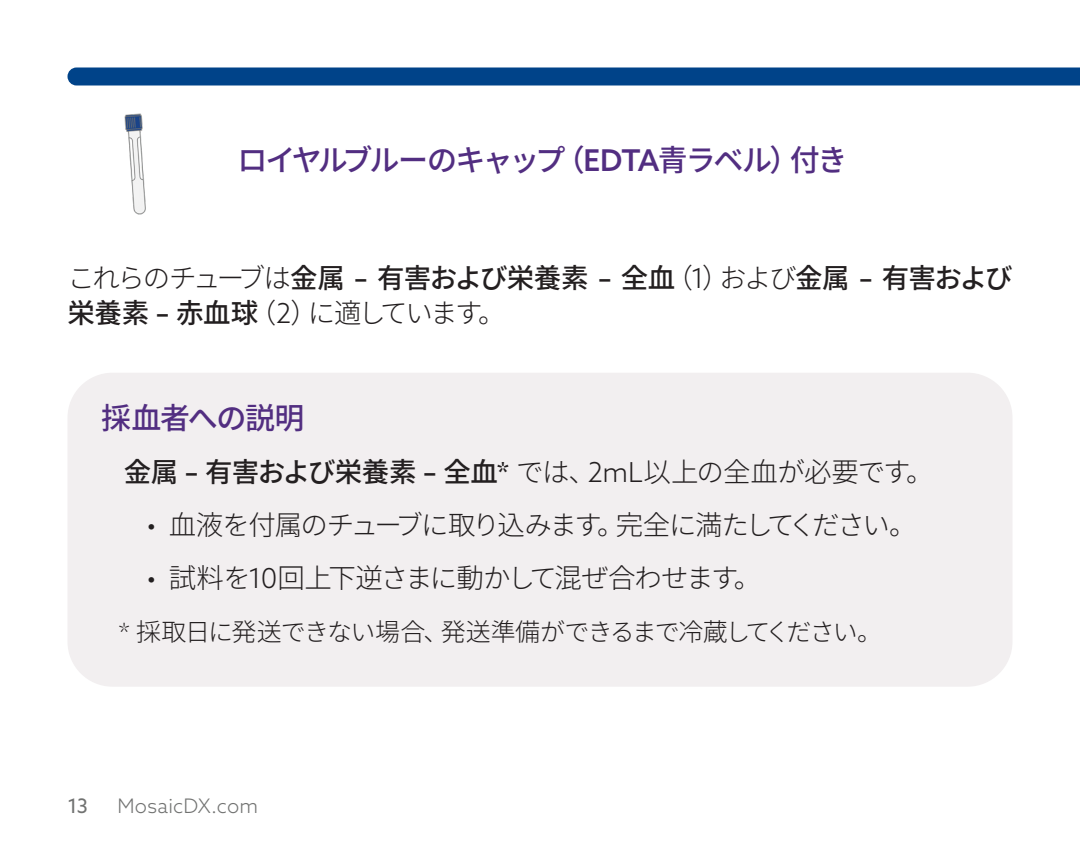
<style>
.page{position:relative;width:1080px;height:855px;background:#fff}
.page>*{position:absolute;margin:0;border:0;box-sizing:border-box;transform-origin:0 0}
.MDX_Symptom_Bullets{font:500 30px "Noto Sans CJ Kjp";letter-spacing:-.08em;color:#522e81}
.MDX_Paragraph_Style{font:500 30px "Noto Sans CJ Kjp";letter-spacing:-.045em;color:#522e81}
.MDX_Paragraph_Style-2{font:300 27.5px "Noto Sans CJ Kjp";letter-spacing:-.055em;color:#231f20}
.MDX_Paragraph_Style-3{font:500 27.5px/35px "Noto Sans CJ Kjp";letter-spacing:-.035em;color:#231f20}
.MDX_Paragraph_Style-4{font:300 27.5px "Noto Sans CJ Kjp";letter-spacing:-.03em;color:#231f20}
.MDX_Paragraph_Style-5{font:300 25px "Noto Sans CJ Kjp";letter-spacing:-.055em;color:#231f20}
.t1{font:300 20px "Azo Sans";letter-spacing:.015em;color:#717271}
.t2{font:20px "Azo Sans";color:#717271}
.s1{font-family:"Azo Sans"}
.s2{font-weight:300}
.s3{font-family:"Azo Sans";font-weight:300}
.s4{font-weight:500}
.s5{font-family:"Azo Sans";font-weight:500}
</style>
<div class="page">
<div style="left:68px;top:373px;width:944px;height:314px;background:#f2eff0;border-radius:45px"></div>
<div style="left:68px;top:68px;width:1012px;height:17px;background:#004389"></div>
<img style="left:124px;top:113px;width:22px;height:102px">
<p class="MDX_Symptom_Bullets" style="left:238px;top:143px;width:611px">ロイヤルブルーのキャップ（<span class="s1">EDTA</span>青ラベル）付き</p>
<p class="MDX_Paragraph_Style-3" style="left:68px;top:261px;width:947px"><span class="s2">これらのチューブは</span>金属 <span class="s1">–</span> 有害および栄養素 <span class="s1">–</span> 全血<span class="s2">（</span><span class="s3">1</span><span class="s2">）および</span>金属 <span class="s1">–</span> 有害および栄養素 <span class="s1">–</span> 赤血球<span class="s2">（</span><span class="s3">2</span><span class="s2">）に適しています。</span></p>
<p class="MDX_Paragraph_Style" style="left:101px;top:401px;width:205px">採血者への説明</p>
<p class="MDX_Paragraph_Style-4" style="left:124px;top:457px;width:811px"><span class="s4">金属</span> <span class="s5">–</span> <span class="s4">有害および栄養素</span> <span class="s5">–</span> <span class="s4">全血</span><span class="s5">*</span> では、<span class="s1">2mL</span>以上の全血が必要です。</p>
<p class="MDX_Paragraph_Style-2" style="left:146px;top:510px;width:772px"><span class="s1">•</span> 血液を付属のチューブに取り込みます。完全に満たしてください。</p>
<p class="MDX_Paragraph_Style-2" style="left:146px;top:563px;width:617px"><span class="s1">•</span> 試料を<span class="s1">10</span>回上下逆さまに動かして混ぜ合わせます。</p>
<p class="MDX_Paragraph_Style-5" style="left:119px;top:618px;width:765px"><span class="s1">*</span> 採取日に発送できない場合、発送準備ができるまで冷蔵してください。</p>
<p class="t2" style="left:68px;top:793px;width:22px">13</p>
<p class="t1" style="left:117px;top:793px;width:142px">MosaicDX.com</p>
</div>
